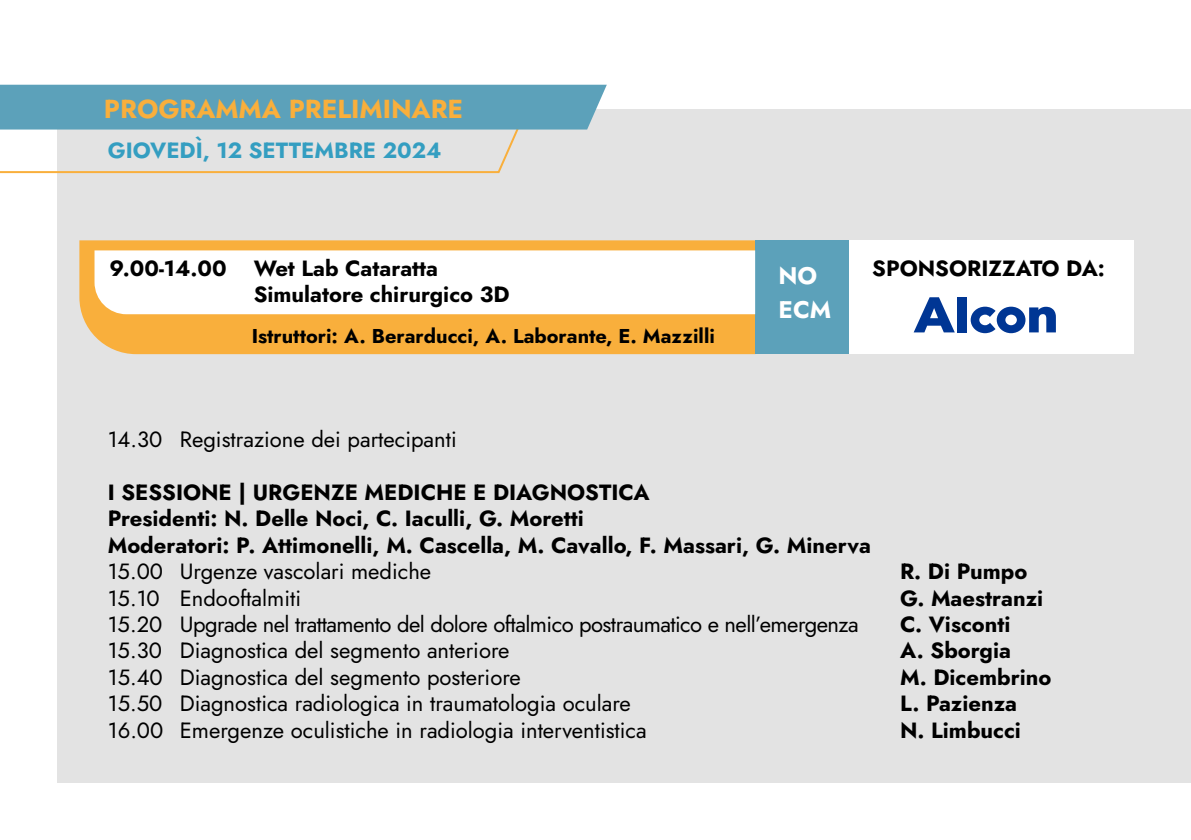
<style>
.page{position:relative;width:1191px;height:840px;background:#fff}
.page>*{position:absolute;margin:0;border:0;box-sizing:border-box;transform-origin:0 0}
.t1{font:700 26px "Jost";color:#f9af3c}
.t2{font:700 24px/34px "Jost";color:#fff}
.t3{font:700 22px/26.4px "Jost";color:#000}
.t4{font:22px "Jost";color:#000}
.t5{font:22px "Jost";letter-spacing:-.025em;color:#000}
.t6{font:700 22px "Jost";color:#349ec1}
.t7{font:700 20px "Jost";color:#000}
</style>
<div class="page">
<div style="left:58px;top:109px;width:1133px;height:672px;background:#e3e3e3"></div>
<svg style="left:0;top:85px;width:607px;height:89px"></svg>
<div style="left:79px;top:240px;width:676px;height:114px;background:#f9af3c"></div>
<div style="left:755px;top:240px;width:95px;height:114px;background:#5ca1ba"></div>
<div style="left:849px;top:240px;width:285px;height:114px;background:#fff"></div>
<svg style="left:970px;top:306px;width:86px;height:27px"></svg>
<svg style="left:914px;top:297px;width:40px;height:35px"></svg>
<div style="left:957px;top:297px;width:10px;height:35px;background:#003694"></div>
<div style="left:94px;top:250px;width:661px;height:64px;background:#fff"></div>
<p class="t1" style="left:104px;top:91px;width:361px">PROGRAMMA PRELIMINARE</p>
<p class="t6" style="left:108px;top:135px;width:335px">GIOVEDÌ, 12 SETTEMBRE 2024</p>
<p class="t3" style="left:254px;top:255px;width:257px;text-indent:-144px">9.00-14.00 Wet Lab Cataratta<br>Simulatore chirurgico 3D</p>
<p class="t7" style="left:252px;top:322px;width:465px">Istruttori: A. Berarducci, A. Laborante, E. Mazzilli</p>
<p class="t2" style="left:778px;top:259px;width:54px">NO<br>ECM</p>
<p class="t3" style="left:872px;top:255px;width:234px">SPONSORIZZATO DA:</p>
<p class="t4" style="left:108px;top:424px;width:350px">14.30 Registrazione dei partecipanti</p>
<p class="t3" style="left:108px;top:479px;width:764px">I SESSIONE | URGENZE MEDICHE E DIAGNOSTICA<br>Presidenti: N. Delle Noci, C. Iaculli, G. Moretti<br>Moderatori: P. Attimonelli, M. Cascella, M. Cavallo, F. Massari, G. Minerva</p>
<p class="t4" style="left:108px;top:556px;width:325px">15.00 Urgenze vascolari mediche</p>
<p class="t3" style="left:900px;top:558px;width:129px">R. Di Pumpo</p>
<p class="t4" style="left:108px;top:582px;width:195px">15.10 Endooftalmiti</p>
<p class="t3" style="left:900px;top:584px;width:145px">G. Maestranzi</p>
<p class="t5" style="left:108px;top:609px;width:752px">15.20 Upgrade nel trattamento del dolore oftalmico postraumatico e nell’emergenza</p>
<p class="t3" style="left:900px;top:611px;width:112px">C. Visconti</p>
<p class="t4" style="left:108px;top:635px;width:403px">15.30 Diagnostica del segmento anteriore</p>
<p class="t3" style="left:900px;top:637px;width:112px">A. Sborgia</p>
<p class="t4" style="left:108px;top:661px;width:414px">15.40 Diagnostica del segmento posteriore</p>
<p class="t3" style="left:900px;top:663px;width:153px">M. Dicembrino</p>
<p class="t4" style="left:108px;top:688px;width:524px">15.50 Diagnostica radiologica in traumatologia oculare</p>
<p class="t3" style="left:900px;top:690px;width:119px">L. Pazienza</p>
<p class="t4" style="left:108px;top:714px;width:540px">16.00 Emergenze oculistiche in radiologia interventistica</p>
<p class="t3" style="left:900px;top:716px;width:122px">N. Limbucci</p>
</div>
